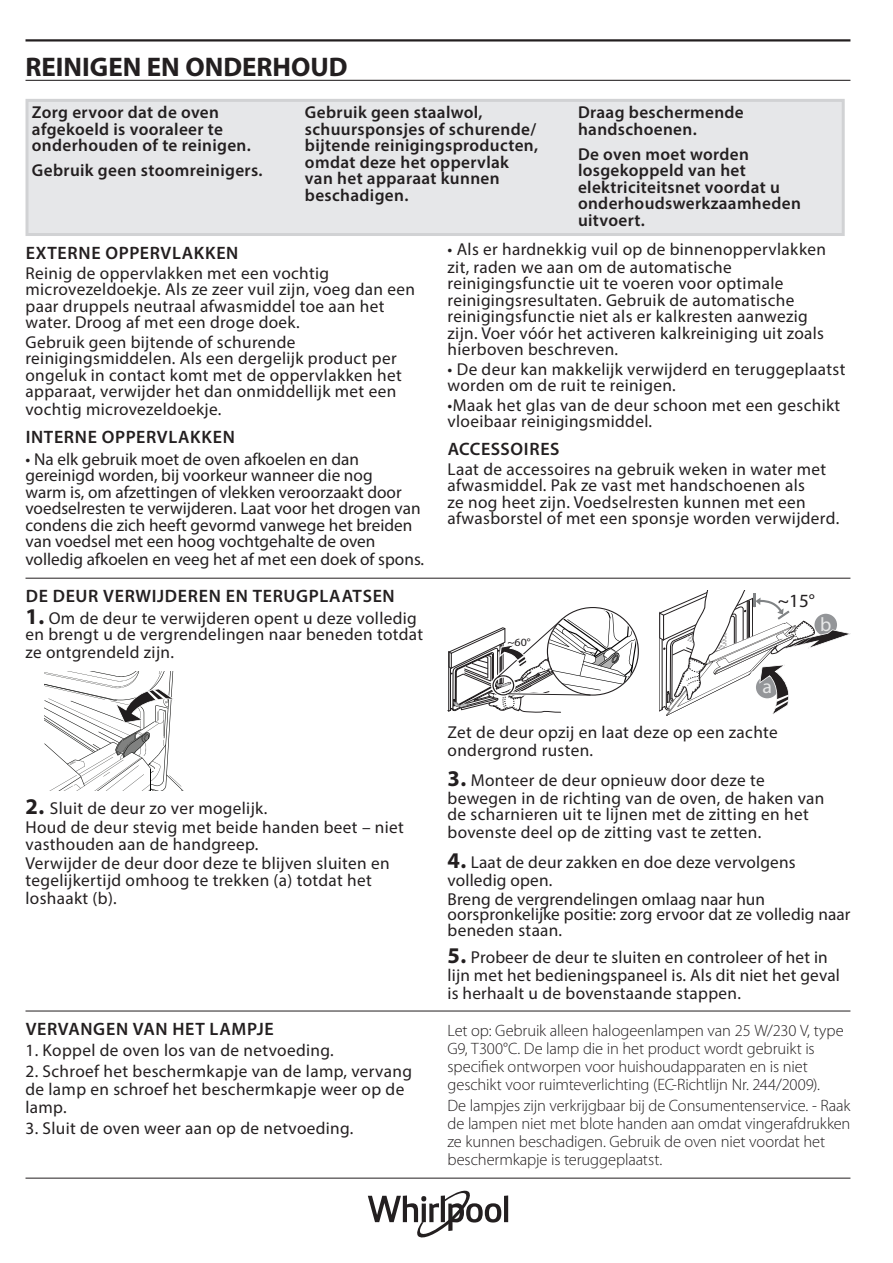
<style>
.page{position:relative;width:893px;height:1263px;background:#fff}
.page>*{position:absolute;margin:0;border:0;box-sizing:border-box;transform-origin:0 0}
.t1{font:700 27px "Myriad Pro";color:#231f20}
.t2{font:19.5px "Myriad Pro";color:#e8e9e9}
.t3{font:18.75px "Myriad Pro";color:#231f20}
.t4{font:600 18px "Myriad Pro";letter-spacing:.04em;color:#231f20}
.t5{font:17.25px/16.5px "Myriad Pro";letter-spacing:.02em;color:#231f20}
.t6{font:600 17.25px/16.5px "Myriad Pro";letter-spacing:.02em;color:#231f20}
.t7{font:17.25px/16.8px "Myriad Pro";color:#231f20}
.t8{font:300 16.5px/18px "Myriad Pro";letter-spacing:-.01em;color:#231f20}
.t9{font:11.1px "Myriad Pro";color:#231f20;scale:1.08 1}
.s1{font-weight:700;font-size:22.5px}
</style>
<div class="page">
<hr style="left:26px;top:1178px;width:824px;height:1px;background:#231f20">
<hr style="left:26px;top:39px;width:824px;height:3px;background:#231f20">
<hr style="left:504px;top:1195px;width:4px;height:27px;background:#231f20">
<svg style="left:368px;top:1191px;width:133px;height:46px"></svg>
<hr style="left:26px;top:80px;width:824px;height:1px;background:#231f20">
<div style="left:27px;top:100px;width:816px;height:134px;background:#e6e7e9"></div>
<div style="left:26px;top:99px;width:819px;height:137px;border:3px solid #d1d2d4"></div>
<hr style="left:26px;top:578px;width:824px;height:1px;background:#231f20">
<svg style="left:44px;top:671px;width:140px;height:120px"></svg>
<hr style="left:26px;top:1011px;width:824px;height:1px;background:#231f20">
<svg style="left:448px;top:609px;width:189px;height:104px"></svg>
<svg style="left:659px;top:591px;width:191px;height:125px"></svg>
<h1 class="t1" style="left:26px;top:49px;width:324px">REINIGEN EN ONDERHOUD</h1>
<p class="t6" style="left:32px;top:104px;width:220px">Zorg ervoor dat de oven afgekoeld is vooraleer te onderhouden of te reinigen.</p>
<p class="t6" style="left:32px;top:162px;width:232px">Gebruik geen stoomreinigers.</p>
<p class="t6" style="left:305px;top:104px;width:235px">Gebruik geen staalwol, schuursponsjes of schurende/ bijtende reinigingsproducten, omdat deze het oppervlak van het apparaat kunnen beschadigen.</p>
<p class="t6" style="left:578px;top:104px;width:167px">Draag beschermende handschoenen.</p>
<p class="t6" style="left:578px;top:145px;width:224px">De oven moet worden losgekoppeld van het elektriciteitsnet voordat u onderhoudswerkzaamheden uitvoert.</p>
<p class="t4" style="left:26px;top:241px;width:214px">EXTERNE OPPERVLAKKEN</p>
<p class="t5" style="left:26px;top:265px;width:391px">Reinig de oppervlakken met een vochtig microvezeldoekje. Als ze zeer vuil zijn, voeg dan een paar druppels neutraal afwasmiddel toe aan het water. Droog af met een droge doek.</p>
<p class="t5" style="left:26px;top:333px;width:378px;line-height:17px">Gebruik geen bijtende of schurende reinigingsmiddelen. Als een dergelijk product per ongeluk in contact komt met de oppervlakken het apparaat, verwijder het dan onmiddellijk met een vochtig microvezeldoekje.</p>
<p class="t4" style="left:26px;top:426px;width:211px">INTERNE OPPERVLAKKEN</p>
<p class="t7" style="left:26px;top:450px;width:400px">• Na elk gebruik moet de oven afkoelen en dan gereinigd worden, bij voorkeur wanneer die nog<br>warm is, om afzettingen of vlekken veroorzaakt door voedselresten te verwijderen. Laat voor het drogen van condens die zich heeft gevormd vanwege het breiden van voedsel met een hoog vochtgehalte de oven volledig afkoelen en veeg het af met een doek of spons.</p>
<p class="t4" style="left:26px;top:585px;width:371px">DE DEUR VERWIJDEREN EN TERUGPLAATSEN</p>
<p class="t5" style="left:26px;top:609px;width:399px;line-height:17.2px"><span class="s1">1.</span> Om de deur te verwijderen opent u deze volledig en brengt u de vergrendelingen naar beneden totdat ze ontgrendeld zijn.</p>
<p class="t5" style="left:26px;top:798px;width:380px;line-height:19.5px"><span class="s1">2.</span> Sluit de deur zo ver mogelijk.<br>Houd de deur stevig met beide handen beet – niet</p>
<p class="t5" style="left:26px;top:834px;width:366px;line-height:19.5px">vasthouden aan de handgreep.<br>Verwijder de deur door deze te blijven sluiten en</p>
<p class="t5" style="left:26px;top:870px;width:348px;line-height:18px">tegelijkertijd omhoog te trekken (a) totdat het loshaakt (b).</p>
<p class="t4" style="left:26px;top:1017px;width:249px">VERVANGEN VAN HET LAMPJE</p>
<p class="t5" style="left:26px;top:1042px;width:310px">1. Koppel de oven los van de netvoeding.</p>
<p class="t5" style="left:26px;top:1062px;width:388px;line-height:18px">2. Schroef het beschermkapje van de lamp, vervang de lamp en schroef het beschermkapje weer op de lamp.</p>
<p class="t5" style="left:26px;top:1120px;width:329px">3. Sluit de oven weer aan op de netvoeding.</p>
<p class="t5" style="left:448px;top:240px;width:380px">• Als er hardnekkig vuil op de binnenoppervlakken zit, raden we aan om de automatische reinigingsfunctie uit te voeren voor optimale reinigingsresultaten. Gebruik de automatische reinigingsfunctie niet als er kalkresten aanwezig zijn. Voer vóór het activeren kalkreiniging uit zoals hierboven beschreven.</p>
<p class="t5" style="left:448px;top:360px;width:399px">• De deur kan makkelijk verwijderd en teruggeplaatst worden om de ruit te reinigen.</p>
<p class="t5" style="left:448px;top:396px;width:394px">•Maak het glas van de deur schoon met een geschikt vloeibaar reinigingsmiddel.</p>
<p class="t4" style="left:448px;top:437px;width:113px">ACCESSOIRES</p>
<p class="t5" style="left:448px;top:461px;width:393px">Laat de accessoires na gebruik weken in water met afwasmiddel. Pak ze vast met handschoenen als<br>ze nog heet zijn. Voedselresten kunnen met een afwasborstel of met een sponsje worden verwijderd.</p>
<p class="t3" style="left:778px;top:589px;width:38px">~15°</p>
<p class="t9" style="left:507px;top:635px;width:23px">~60°</p>
<p class="t2" style="left:762px;top:674px;width:11px">a</p>
<p class="t2" style="left:820px;top:612px;width:13px">b</p>
<p class="t5" style="left:448px;top:722px;width:332px;line-height:18px">Zet de deur opzij en laat deze op een zachte ondergrond rusten.</p>
<p class="t5" style="left:448px;top:771px;width:378px;line-height:17.5px"><span class="s1">3.</span> Monteer de deur opnieuw door deze te bewegen in de richting van de oven, de haken van de scharnieren uit te lijnen met de zitting en het bovenste deel op de zitting vast te zetten.</p>
<p class="t5" style="left:448px;top:853px;width:350px;line-height:18.3px"><span class="s1">4.</span> Laat de deur zakken en doe deze vervolgens volledig open.<br>Breng de vergrendelingen omlaag naar hun</p>
<p class="t5" style="left:448px;top:906px;width:404px;line-height:15.8px">oorspronkelijke positie: zorg ervoor dat ze volledig naar beneden staan.</p>
<p class="t5" style="left:448px;top:948px;width:394px;line-height:18px"><span class="s1">5.</span> Probeer de deur te sluiten en controleer of het in lijn met het bedieningspaneel is. Als dit niet het geval is herhaalt u de bovenstaande stappen.</p>
<p class="t8" style="left:448px;top:1022px;width:398px">Let op: Gebruik alleen halogeenlampen van 25 W/230 V, type G9, T300°C. De lamp die in het product wordt gebruikt is specifiek ontworpen voor huishoudapparaten en is niet geschikt voor ruimteverlichting (EC-Richtlijn Nr. 244/2009).</p>
<p class="t8" style="left:448px;top:1097px;width:404px">De lampjes zijn verkrijgbaar bij de Consumentenservice. - Raak de lampen niet met blote handen aan omdat vingerafdrukken ze kunnen beschadigen. Gebruik de oven niet voordat het beschermkapje is teruggeplaatst.</p>
</div>
